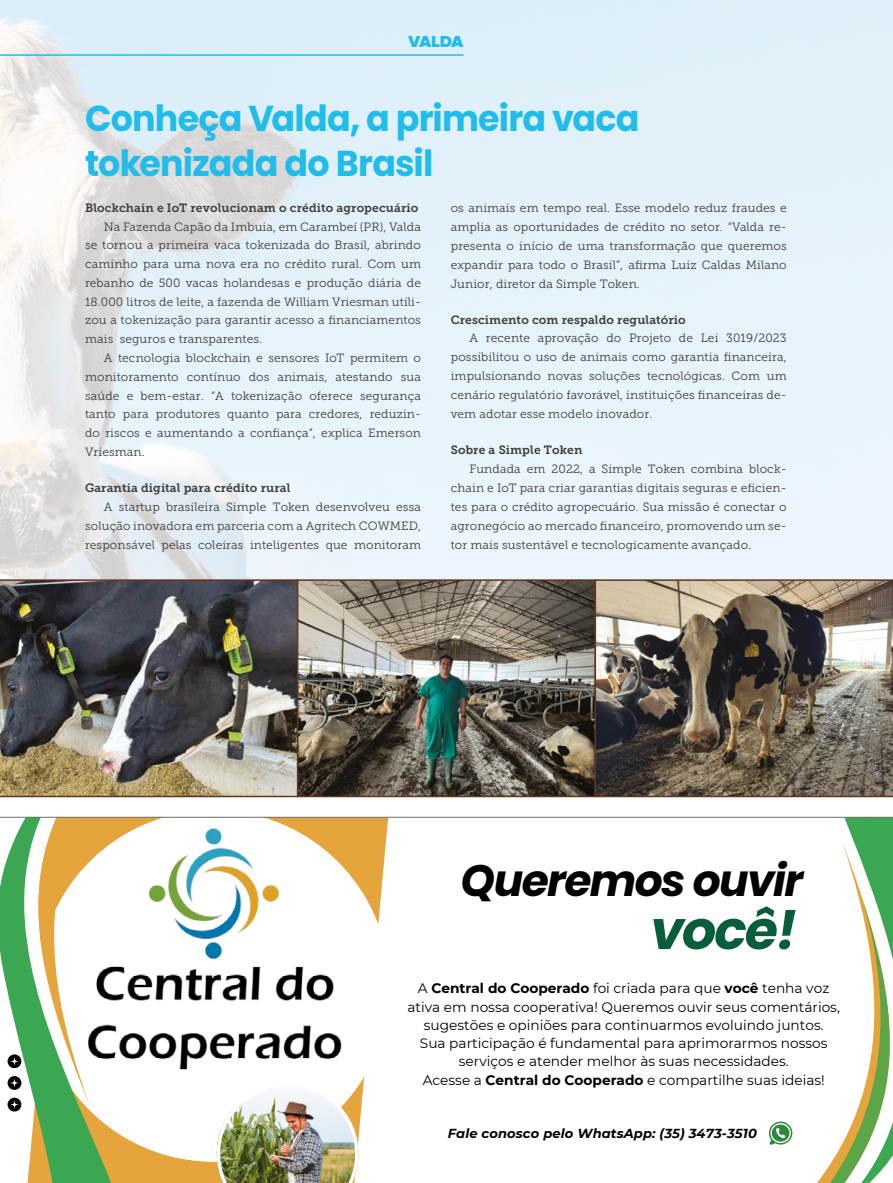
<style>
.page{position:relative;width:893px;height:1183px;background:#fff}
.page>*{position:absolute;margin:0;border:0;box-sizing:border-box;transform-origin:0 0}
.t1{font:italic 700 53.7px "Poppins";color:#085d3a}
.t2{font:italic 700 43.95px "Poppins";letter-spacing:-.035em;color:#000}
.t3{font:700 36px/45px "Poppins";letter-spacing:-.025em;color:#22bcea}
.t4{font:900 16.5px "Proxima Nova";letter-spacing:-.02em;color:#22bcea}
.t5{font:13.8px/18.3px "Montserrat";color:#000;text-align:center}
.t6{font:italic 700 13.05px "Montserrat";letter-spacing:.01em;color:#000}
.t7{font:12px/18.9px "Museo Slab 300";letter-spacing:.01em;color:#3c3c3b;text-align:justify}
.t8{font:12px "Museo Slab 700";letter-spacing:.01em;color:#3c3c3b}
.s1{font-weight:700}
</style>
<div class="page">
<img style="left:0;top:0;width:893px;height:794px">
<hr style="left:0;top:54px;width:463px;height:2px;background:#22bcea">
<img style="left:0;top:579px;width:297px;height:218px">
<div style="left:297px;top:579px;width:299px;height:218px;border:2px solid #64341d"></div>
<img style="left:595px;top:579px;width:298px;height:218px">
<svg style="left:216px;top:817px;width:173px;height:343px"></svg>
<svg style="left:125px;top:1138px;width:73px;height:44px;fill:#e6a43d"></svg>
<svg style="left:0;top:817px;width:125px;height:365px"></svg>
<svg style="left:7px;top:817px;width:124px;height:293px"></svg>
<svg style="left:769px;top:817px;width:124px;height:365px"></svg>
<img style="left:131px;top:817px;width:157px;height:145px">
<img style="left:84px;top:962px;width:265px;height:109px">
<img style="left:217px;top:1082px;width:141px;height:100px">
<hr style="left:0;top:816px;width:893px;height:1px;background:#706f6f">
<hr style="left:442px;top:1152px;width:451px;height:1px;background:#fff">
<h3 class="t4" style="left:408px;top:32px;width:56px">VALDA</h3>
<h3 class="t3" style="left:85px;top:96px;width:556px">Conheça Valda, a primeira vaca tokenizada do Brasil</h3>
<p class="t8" style="left:85px;top:201px;width:335px">Blockchain e IoT revolucionam o crédito agropecuário</p>
<p class="t7" style="left:85px;top:217px;width:337px;text-indent:19px">Na Fazenda Capão da Imbuia, em Carambeí (PR), Valda se tornou a primeira vaca tokenizada do Brasil, abrindo caminho para uma nova era no crédito rural. Com um rebanho de 500 vacas holandesas e produção diária de 18.000 litros de leite, a fazenda de William Vriesman utili&shy;zou a tokenização para garantir acesso a financiamentos mais seguros e transparentes.</p>
<p class="t7" style="left:85px;top:348px;width:337px;text-indent:19px">A tecnologia blockchain e sensores IoT permitem o monitoramento contínuo dos animais, atestando sua saúde e bem-estar. “A tokenização oferece segurança tanto para produtores quanto para credores, reduzin&shy;do riscos e aumentando a confiança”, explica Emerson Vriesman.</p>
<p class="t8" style="left:85px;top:480px;width:207px">Garantia digital para crédito rural</p>
<p class="t7" style="left:85px;top:497px;width:337px;text-indent:19px">A startup brasileira Simple Token desenvolveu essa solução inovadora em parceria com a Agritech COWMED, responsável pelas coleiras inteligentes que monitoram</p>
<p class="t7" style="left:451px;top:198px;width:337px">os animais em tempo real. Esse modelo reduz fraudes e amplia as oportunidades de crédito no setor. “Valda re&shy;presenta o início de uma transformação que queremos expandir para todo o Brasil”, afirma Luiz Caldas Milano Junior, diretor da Simple Token.</p>
<p class="t8" style="left:451px;top:312px;width:237px">Crescimento com respaldo regulatório</p>
<p class="t7" style="left:451px;top:329px;width:337px;text-indent:19px">A recente aprovação do Projeto de Lei 3019/2023 possibilitou o uso de animais como garantia financeira, impulsionando novas soluções tecnológicas. Com um cenário regulatório favorável, instituições financeiras de&shy;vem adotar esse modelo inovador.</p>
<p class="t8" style="left:451px;top:443px;width:133px">Sobre a Simple Token</p>
<p class="t7" style="left:451px;top:459px;width:337px;text-indent:19px">Fundada em 2022, a Simple Token combina block&shy;chain e IoT para criar garantias digitais seguras e eficien&shy;tes para o crédito agropecuário. Sua missão é conectar o agronegócio ao mercado financeiro, promovendo um se&shy;tor mais sustentável e tecnologicamente avançado.</p>
<h2 class="t2" style="left:461px;top:855px;width:344px">Queremos ouvir</h2>
<h1 class="t1" style="left:650px;top:898px;width:148px">você!</h1>
<p class="t5" style="left:407px;top:978px;width:434px">A <span class="s1">Central do Cooperado</span> foi criada para que <span class="s1">você</span> tenha voz ativa em nossa cooperativa! Queremos ouvir seus comentários, sugestões e opiniões para continuarmos evoluindo juntos.<br>Sua participação é fundamental para aprimorarmos nossos serviços e atender melhor às suas necessidades.<br>Acesse a <span class="s1">Central do Cooperado</span> e compartilhe suas ideias!</p>
<p class="t6" style="left:448px;top:1123px;width:311px">Fale conosco pelo WhatsApp: (35) 3473-3510</p>
</div>
